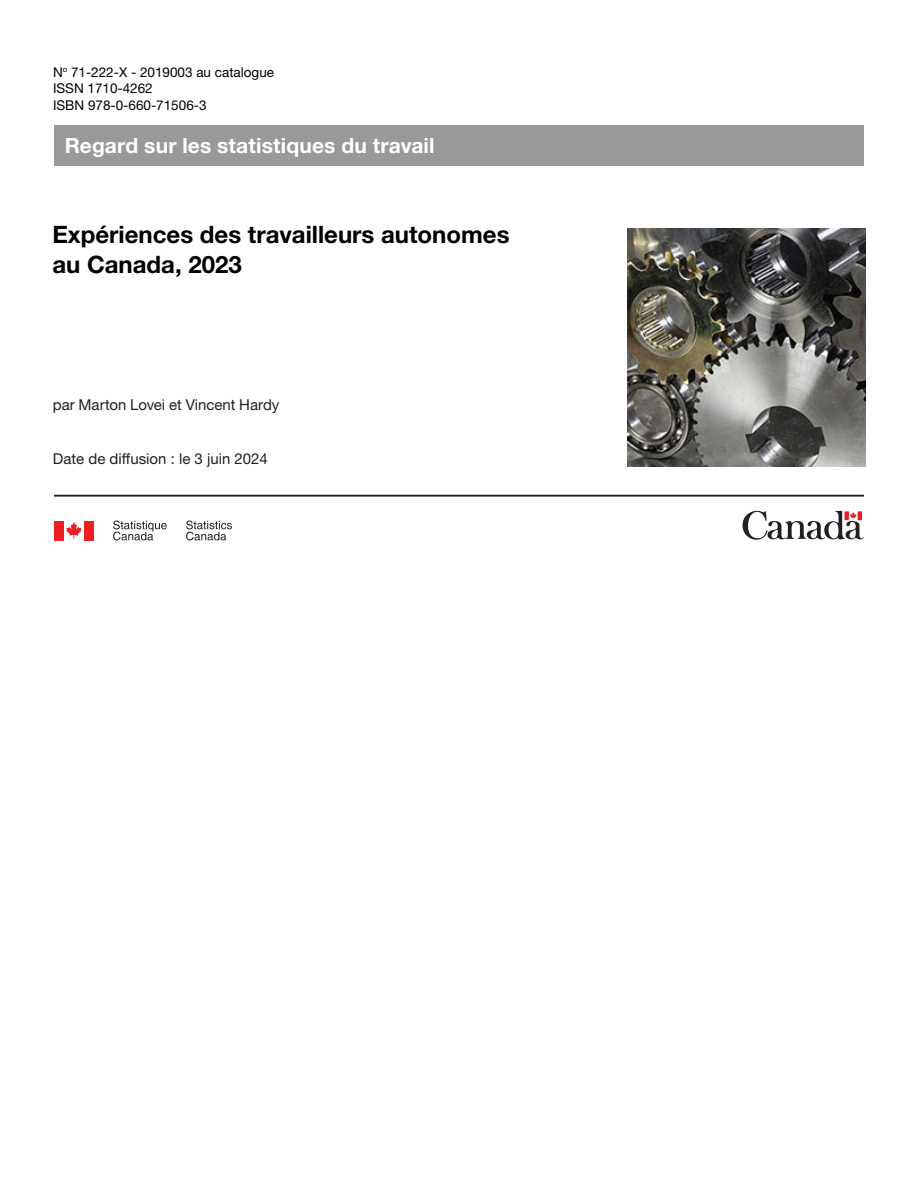
<style>
.page{position:relative;width:918px;height:1188px;background:#fff}
.page>*{position:absolute;margin:0;border:0;box-sizing:border-box;transform-origin:0 0}
.t1{font:700 24px/30px "Helvetica Neue LT Std";color:#000}
.t2{font:700 21px "Helvetica Neue LT Std";letter-spacing:.005em;color:#fff}
.t3{font:15px "Helvetica Neue LT Std";color:#231f20}
.t4{font:13.5px/16.5px "Helvetica Neue LT Std";color:#000}
</style>
<div class="page">
<svg style="left:742px;top:511px;width:122px;height:29px"></svg>
<svg style="left:66px;top:522px;width:16px;height:17px"></svg>
<div style="left:54px;top:521px;width:10px;height:19px;background:#ee1d23"></div>
<div style="left:84px;top:521px;width:10px;height:19px;background:#ee1d23"></div>
<svg style="left:113px;top:521px;width:54px;height:19px"></svg>
<svg style="left:186px;top:521px;width:46px;height:19px"></svg>
<hr style="left:54px;top:495px;width:810px;height:1px;background:#231f20">
<div style="left:54px;top:125px;width:810px;height:40px;background:#98999b"></div>
<img style="left:628px;top:229px;width:237px;height:237px">
<p class="t4" style="left:53px;top:63px;width:223px">N<sup>o</sup> 71-222-X - 2019003 au catalogue<br>ISSN 1710-4262<br>ISBN 978-0-660-71506-3</p>
<h2 class="t2" style="left:65px;top:132px;width:371px">Regard sur les statistiques du travail</h2>
<h1 class="t1" style="left:52px;top:219px;width:459px">Expériences des travailleurs autonomes au Canada, 2023</h1>
<p class="t3" style="left:53px;top:395px;width:228px">par Marton Lovei et Vincent Hardy</p>
<p class="t3" style="left:53px;top:449px;width:217px">Date de diffusion : le 3 juin 2024</p>
</div>
